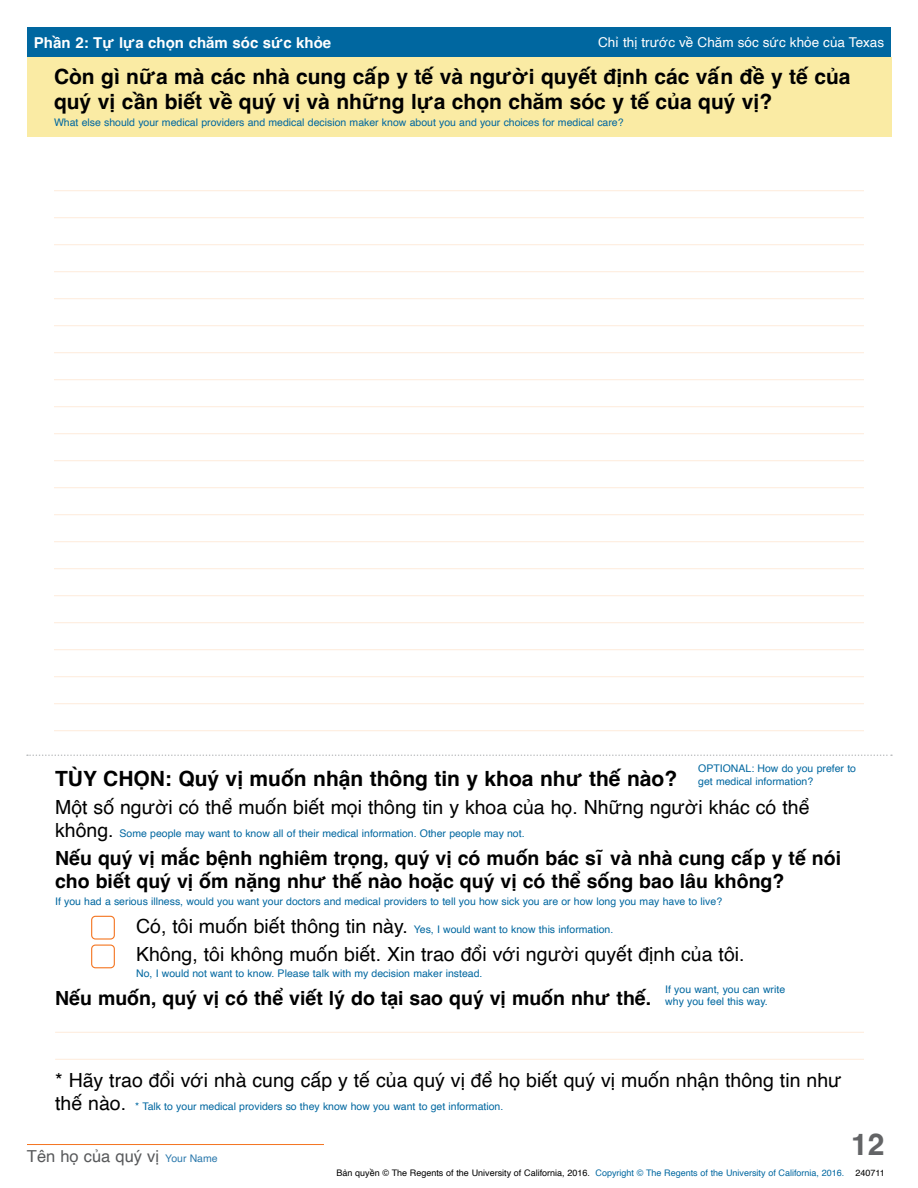
<style>
.page{position:relative;width:918px;height:1188px;background:#fff}
.page>*{position:absolute;margin:0;border:0;box-sizing:border-box;transform-origin:0 0}
.t1{font:700 30px "Helvetica";color:#636466}
.Instruction_1_-vi{font:700 21px/25.2px "Helvetica";color:#000}
.Title_2_-vi{font:700 21px "Helvetica";color:#000}
.Paragraph_1_-vi{font:19.5px "Helvetica";color:#000}
.Title_3_-vi{font:700 19.5px/23.4px "Helvetica";color:#000}
.Paragraph_4_-vi{font:19.5px "Helvetica";color:#000}
.Title_4_-vi{font:700 19.5px "Helvetica";color:#000}
.t2{font:16.5px "Helvetica";color:#58595b}
.t3{font:700 15px "Helvetica";color:#fff}
.t4{font:13.5px "Helvetica";color:#fff}
.Title_3_-vi-2{font:10.5px "Helvetica";color:#0067a0}
.Paragraph_1_-vi-2{font:10.5px "Helvetica";color:#0067a0}
.English_Paragraph{font:10.5px/12.6px "Helvetica";color:#0067a0}
.Paragraph_4_-vi-2{font:10.5px "Helvetica";color:#0067a0}
.t5{font:9px "Helvetica";color:#000}
.s1{font-size:19.5px;color:#000}
.s2{font-size:10.5px;color:#2d7aad}
.s3{color:#0067a0}
</style>
<div class="page">
<div style="left:27px;top:27px;width:864px;height:42px;background:#0067a0"></div>
<hr style="left:27px;top:1144px;width:297px;height:1px;background:#f47521">
<div style="left:27px;top:57px;width:864px;height:80px;background:#faeba4"></div>
<hr style="left:54px;top:190px;width:810px;height:1px;background:#feebdb">
<hr style="left:54px;top:217px;width:810px;height:1px;background:#feebdb">
<hr style="left:54px;top:244px;width:810px;height:1px;background:#feebdb">
<hr style="left:54px;top:271px;width:810px;height:1px;background:#feebdb">
<hr style="left:54px;top:298px;width:810px;height:1px;background:#feebdb">
<hr style="left:54px;top:325px;width:810px;height:1px;background:#feebdb">
<hr style="left:54px;top:352px;width:810px;height:1px;background:#feebdb">
<hr style="left:54px;top:379px;width:810px;height:1px;background:#feebdb">
<hr style="left:54px;top:406px;width:810px;height:1px;background:#feebdb">
<hr style="left:54px;top:433px;width:810px;height:1px;background:#feebdb">
<hr style="left:54px;top:460px;width:810px;height:1px;background:#feebdb">
<hr style="left:54px;top:487px;width:810px;height:1px;background:#feebdb">
<hr style="left:54px;top:514px;width:810px;height:1px;background:#feebdb">
<hr style="left:54px;top:541px;width:810px;height:1px;background:#feebdb">
<hr style="left:54px;top:568px;width:810px;height:1px;background:#feebdb">
<hr style="left:54px;top:595px;width:810px;height:1px;background:#feebdb">
<hr style="left:54px;top:622px;width:810px;height:1px;background:#feebdb">
<hr style="left:54px;top:649px;width:810px;height:1px;background:#feebdb">
<hr style="left:54px;top:676px;width:810px;height:1px;background:#feebdb">
<hr style="left:54px;top:703px;width:810px;height:1px;background:#feebdb">
<hr style="left:54px;top:730px;width:810px;height:1px;background:#feebdb">
<hr style="left:55px;top:1032px;width:809px;height:1px;background:#feebdb">
<hr style="left:55px;top:1059px;width:809px;height:1px;background:#feebdb">
<div style="left:91px;top:916px;width:24px;height:24px;border:1px solid #f47521;border-radius:4px"></div>
<div style="left:91px;top:945px;width:24px;height:23px;border:1px solid #f47521;border-radius:4px"></div>
<svg style="left:27px;top:754px;width:865px;height:2px"></svg>
<h3 class="t3" style="left:34px;top:33px;width:299px">Phần 2: Tự lựa chọn chăm sóc sức khỏe</h3>
<p class="t4" style="left:598px;top:32px;width:288px">Chỉ thị trước về Chăm sóc sức khỏe của Texas</p>
<p class="Instruction_1_-vi" style="left:54px;top:67px;width:798px">Còn gì nữa mà các nhà cung cấp y tế và người quyết định các vấn đề y tế của quý vị cần biết về quý vị và những lựa chọn chăm sóc y tế của quý vị?</p>
<p class="Title_3_-vi-2" style="left:54px;top:114px;width:571px">What else should your medical providers and medical decision maker know about you and your choices for medical care?</p>
<p class="English_Paragraph" style="left:698px;top:762px;width:159px">OPTIONAL: How do you prefer to get medical information?</p>
<p class="Title_2_-vi" style="left:55px;top:765px;width:624px">TÙY CHỌN: Quý vị muốn nhận thông tin y khoa như thế nào?</p>
<p class="Paragraph_1_-vi" style="left:55px;top:792px;width:756px">Một số người có thể muốn biết mọi thông tin y khoa của họ. Những người khác có thể</p>
<p class="Paragraph_1_-vi-2" style="left:55px;top:825px;width:471px"><span class="s1">không.</span> Some people may want to know all of their medical information. Other people may not.</p>
<p class="Title_3_-vi" style="left:55px;top:848px;width:788px">Nếu quý vị mắc bệnh nghiêm trọng, quý vị có muốn bác sĩ và nhà cung cấp y tế nói cho biết quý vị ốm nặng như thế nào hoặc quý vị có thể sống bao lâu không?</p>
<p class="Title_3_-vi-2" style="left:55px;top:893px;width:669px">If you had a serious illness, would you want your doctors and medical providers to tell you how sick you are or how long you may have to live?</p>
<p class="Paragraph_4_-vi-2" style="left:136px;top:921px;width:479px"><span class="s1">Có, tôi muốn biết thông tin này.</span> Yes, I would want to know this information.</p>
<p class="Paragraph_4_-vi" style="left:136px;top:939px;width:610px">Không, tôi không muốn biết. Xin trao đổi với người quyết định của tôi.</p>
<p class="Title_3_-vi-2" style="left:136px;top:965px;width:348px">No, I would not want to know. Please talk with my decision maker instead.</p>
<p class="Title_4_-vi" style="left:55px;top:986px;width:598px">Nếu muốn, quý vị có thể viết lý do tại sao quý vị muốn như thế.</p>
<p class="English_Paragraph" style="left:665px;top:983px;width:121px">If you want, you can write why you feel this way.</p>
<p class="Paragraph_1_-vi" style="left:55px;top:1065px;width:788px">* Hãy trao đổi với nhà cung cấp y tế của quý vị để họ biết quý vị muốn nhận thông tin như</p>
<p class="Paragraph_1_-vi-2" style="left:55px;top:1098px;width:450px"><span class="s1">thế nào.</span> * Talk to your medical providers so they know how you want to get information.</p>
<h3 class="t2" style="left:27px;top:1144px;width:192px">Tên họ của quý vị <span class="s2">Your Name</span></h3>
<h1 class="t1" style="left:851px;top:1126px;width:35px">12</h1>
<p class="t5" style="left:336px;top:1166px;width:550px">Bản quyền © The Regents of the University of California, 2016. <span class="s3">Copyright © The Regents of the University of California, 2016.</span> 240711</p>
</div>
